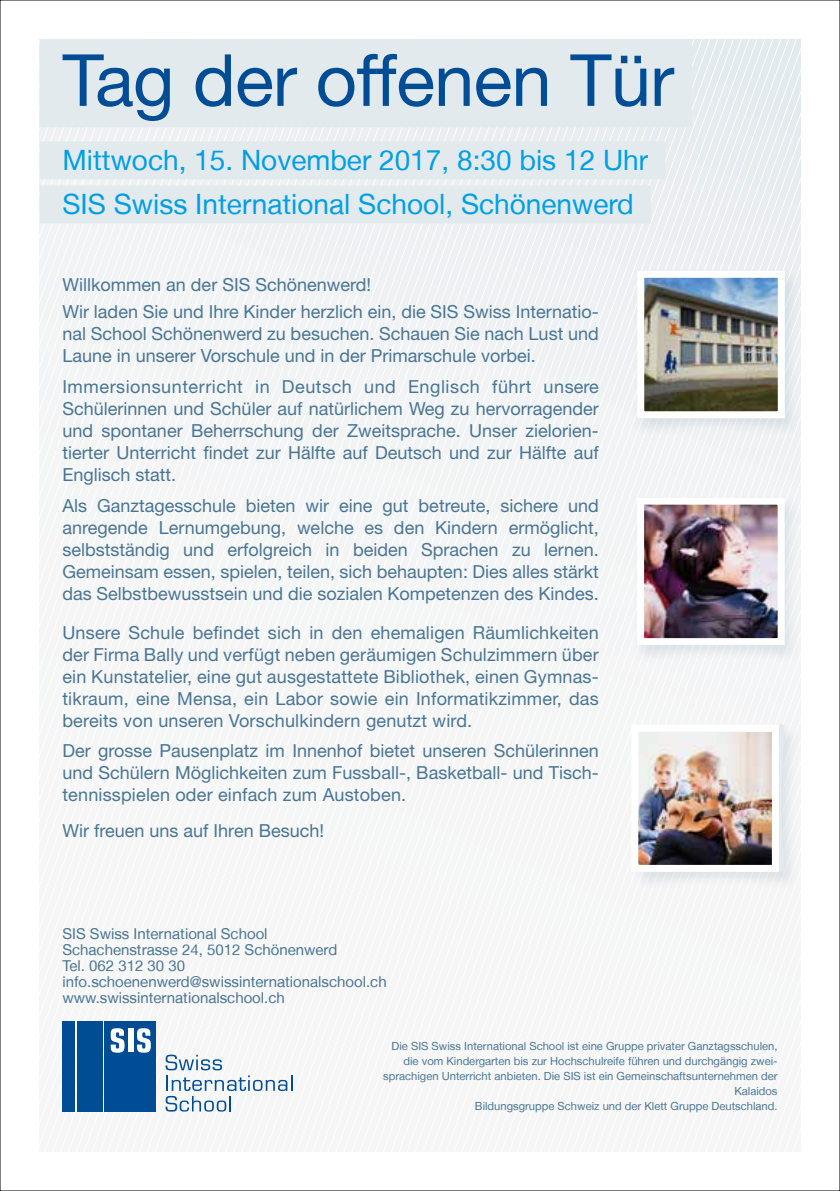
<style>
.page{position:relative;width:840px;height:1191px;background:#fff}
.page>*{position:absolute;margin:0;border:0;box-sizing:border-box;transform-origin:0 0}
.t1{font:72px "Helvetica Neue LT";letter-spacing:-.01em;color:#004c95}
.t2{font:28px/44px "Helvetica Neue LT";color:#009fe3}
.t3{font:18px/22px "Helvetica Neue LT Std";color:#497593;text-align:justify}
.t4{font:15px/16px "Helvetica Neue LT";color:#497593}
.t5{font:11.2px/15px "Helvetica Neue LT";color:#497593;text-align:right}
</style>
<div class="page">
<div style="left:40px;top:40px;width:759px;height:1072px;background:#f5f5f6"></div>
<div style="left:631px;top:268px;width:169px;height:169px;background:#6f90a7;opacity:.2"></div>
<img style="left:633px;top:267px;width:154px;height:155px">
<div style="left:631px;top:495px;width:169px;height:168px;background:#eef1f2"></div>
<img style="left:633px;top:494px;width:154px;height:154px">
<div style="left:631px;top:722px;width:169px;height:168px;background:#6f90a7;opacity:.2"></div>
<img style="left:627px;top:721px;width:157px;height:154px">
<div style="left:40px;top:39px;width:651px;height:88px;background:#e3eaee"></div>
<div style="left:40px;top:141px;width:624px;height:38px;background:#e3eaee"></div>
<div style="left:40px;top:185px;width:610px;height:38px;background:#e3eaee"></div>
<svg style="left:165px;top:1054px;width:127px;height:57px"></svg>
<div style="left:62px;top:1020px;width:13px;height:91px;background:#004c95"></div>
<div style="left:77px;top:1020px;width:26px;height:91px;background:#004c95"></div>
<div style="left:104px;top:1020px;width:52px;height:91px;background:#004c95"></div>
<svg style="left:111px;top:1028px;width:13px;height:24px"></svg>
<div style="left:128px;top:1028px;width:5px;height:24px;background:#fff"></div>
<svg style="left:137px;top:1028px;width:14px;height:24px"></svg>
<h1 class="t1" style="left:62px;top:37px;width:613px">Tag der offenen Tür</h1>
<h2 class="t2" style="left:62px;top:137px;width:587px">Mittwoch, 15. November 2017, 8:30 bis 12 Uhr<br>SIS Swiss International School, Schönenwerd</h2>
<p class="t3" style="left:62px;top:270px;width:537px;line-height:27.6px">Willkommen an der SIS Schönenwerd!<br>Wir laden Sie und Ihre Kinder herzlich ein, die SIS Swiss Internatio-</p>
<p class="t3" style="left:62px;top:323px;width:537px">nal School Schönenwerd zu besuchen. Schauen Sie nach Lust und<br>Laune in unserer Vorschule und in der Primarschule vorbei.</p>
<p class="t3" style="left:62px;top:375px;width:537px">Immersionsunterricht in Deutsch und Englisch führt unsere Schülerinnen und Schüler auf natürlichem Weg zu hervorragender und spontaner Beherrschung der Zweitsprache. Unser zielorien&shy;tierter Unterricht findet zur Hälfte auf Deutsch und zur Hälfte auf Englisch statt.</p>
<p class="t3" style="left:62px;top:494px;width:537px">Als Ganztagesschule bieten wir eine gut betreute, sichere und anregende Lernumgebung, welche es den Kindern ermöglicht, selbstständig und erfolgreich in beiden Sprachen zu lernen.<br>Gemeinsam essen, spielen, teilen, sich behaupten: Dies alles stärkt das Selbstbewusstsein und die sozialen Kompetenzen des Kindes.</p>
<p class="t3" style="left:62px;top:621px;width:537px">Unsere Schule befindet sich in den ehemaligen Räumlichkeiten der Firma Bally und verfügt neben geräumigen Schulzimmern über ein Kunstatelier, eine gut ausgestattete Bibliothek, einen Gymnas&shy;tikraum, eine Mensa, ein Labor sowie ein Informatikzimmer, das bereits von unseren Vorschulkindern genutzt wird.</p>
<p class="t3" style="left:62px;top:739px;width:537px">Der grosse Pausenplatz im Innenhof bietet unseren Schülerinnen und Schülern Möglichkeiten zum Fussball-, Basketball- und Tisch&shy;tennisspielen oder einfach zum Austoben.</p>
<p class="t3" style="left:62px;top:819px;width:263px">Wir freuen uns auf Ihren Besuch!</p>
<p class="t4" style="left:62px;top:925px;width:325px">SIS Swiss International School Schachenstrasse 24, 5012 Schönenwerd<br>Tel. 062 312 30 30 info.schoenenwerd@swissinternationalschool.ch www.swissinternationalschool.ch</p>
<p class="t5" style="left:383px;top:1038px;width:395px">Die SIS Swiss International School ist eine Gruppe privater Ganztagsschulen, die vom Kindergarten bis zur Hochschulreife führen und durchgängig zwei&shy;sprachigen Unterricht anbieten. Die SIS ist ein Gemeinschaftsunternehmen der Kalaidos<br>Bildungsgruppe Schweiz und der Klett Gruppe Deutschland.</p>
</div>
